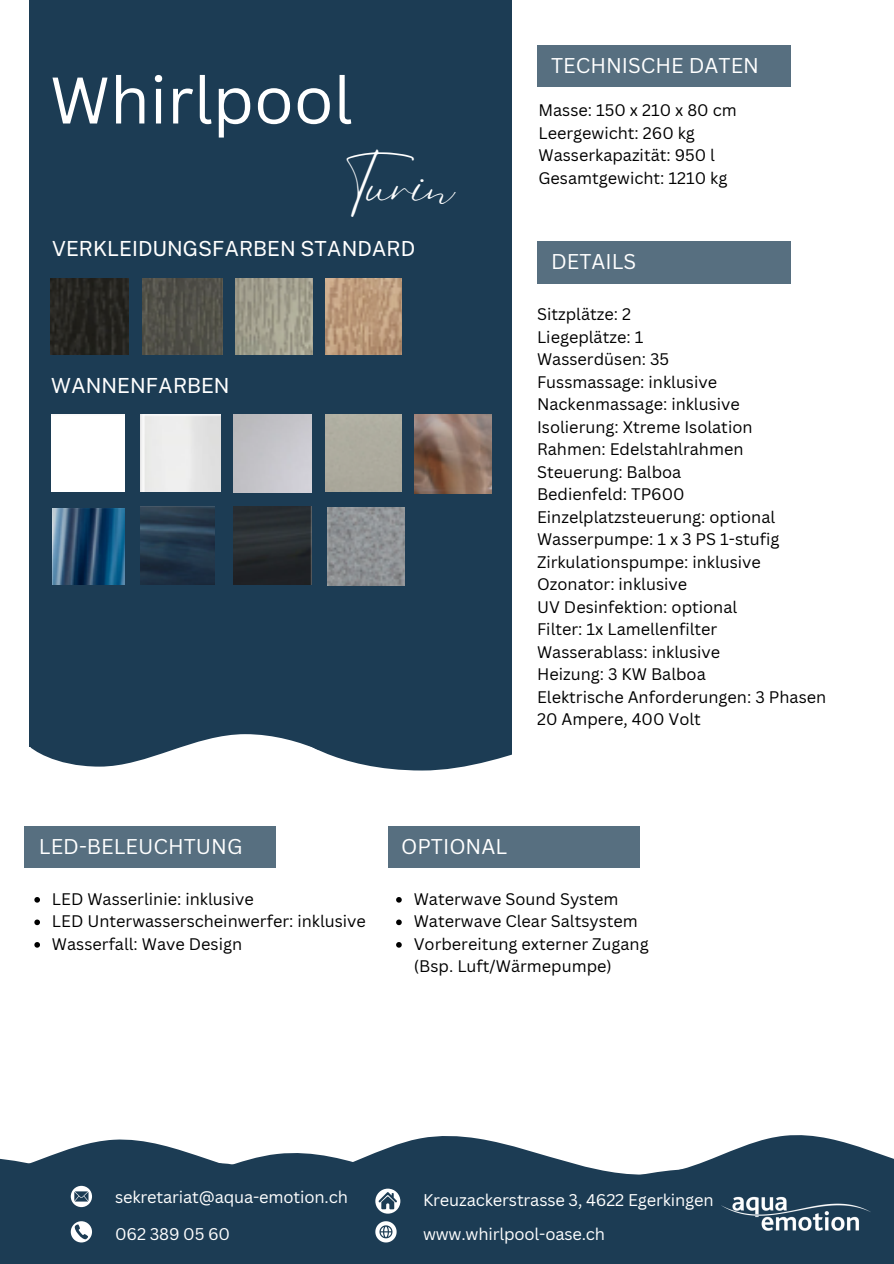
<style>
.page{position:relative;width:894px;height:1264px;background:#fff}
.page>*{position:absolute;margin:0;border:0;box-sizing:border-box;transform-origin:0 0}
.t1{font:64.35px "Canva Sans";color:#fff}
.t2{font:47.55px "Eyesome Script";color:#fff}
.t3{font:20.85px "Canva Sans";color:#fff}
.t4{font:20.85px "Public Sans";color:#fff}
.t5{font:16.5px "Canva Sans";letter-spacing:-.01em;color:#fff}
.t6{font:16.35px "Canva Sans";color:#000}
</style>
<div class="page">
<svg style="left:31px;top:663px;width:260px;height:103px"></svg>
<svg style="left:291px;top:663px;width:220px;height:107px;background:#2d4a61"></svg>
<div style="left:29px;top:0;width:125px;height:746px;background:#1c3c54"></div>
<div style="left:128px;top:0;width:383px;height:663px;background:#1c3c54"></div>
<img style="left:50px;top:278px;width:79px;height:77px">
<img style="left:142px;top:278px;width:80px;height:77px">
<img style="left:235px;top:278px;width:77px;height:77px">
<img style="left:325px;top:278px;width:76px;height:77px">
<div style="left:51px;top:414px;width:73px;height:78px;background:#fff"></div>
<img style="left:140px;top:414px;width:80px;height:78px">
<img style="left:233px;top:415px;width:78px;height:77px">
<div style="left:325px;top:414px;width:76px;height:78px;background:#adab9f"></div>
<img style="left:414px;top:415px;width:77px;height:78px">
<img style="left:52px;top:508px;width:72px;height:76px">
<img style="left:140px;top:506px;width:75px;height:78px">
<img style="left:233px;top:506px;width:78px;height:78px">
<img style="left:327px;top:507px;width:78px;height:78px">
<div style="left:537px;top:45px;width:253px;height:41px;background:#576f80"></div>
<svg style="left:34px;top:897px;width:6px;height:5px"></svg>
<svg style="left:34px;top:919px;width:6px;height:6px"></svg>
<svg style="left:34px;top:942px;width:6px;height:5px"></svg>
<div style="left:24px;top:825px;width:251px;height:42px;background:#576f80"></div>
<div style="left:537px;top:241px;width:253px;height:43px;background:#576f80"></div>
<svg style="left:396px;top:897px;width:5px;height:5px"></svg>
<svg style="left:396px;top:919px;width:5px;height:6px"></svg>
<svg style="left:396px;top:942px;width:5px;height:5px"></svg>
<div style="left:388px;top:825px;width:251px;height:42px;background:#576f80"></div>
<svg style="left:111px;top:1135px;width:724px;height:5px"></svg>
<svg style="left:0;top:1140px;width:893px;height:20px"></svg>
<div style="left:0;top:1160px;width:893px;height:30px;background:#1c3c54"></div>
<div style="left:0;top:1190px;width:893px;height:73px;background:#1c3c54"></div>
<svg style="left:71px;top:1221px;width:21px;height:21px"></svg>
<svg style="left:375px;top:1221px;width:21px;height:21px"></svg>
<svg style="left:71px;top:1185px;width:21px;height:22px"></svg>
<svg style="left:375px;top:1188px;width:25px;height:25px"></svg>
<img style="left:719px;top:1183px;width:153px;height:61px">
<p class="t1" style="left:50px;top:55px;width:304px">Whirlpool</p>
<p class="t2" style="left:344px;top:155px;width:111px">Turin</p>
<p class="t4" style="left:52px;top:236px;width:364px">VERKLEIDUNGSFARBEN STANDARD</p>
<p class="t4" style="left:51px;top:373px;width:180px">WANNENFARBEN</p>
<h3 class="t3" style="left:551px;top:51px;width:209px">TECHNISCHE DATEN</h3>
<h1 class="t6" style="left:538px;top:99px;width:200px">Masse: 150 x 210 x 80 cm</h1>
<h3 class="t6" style="left:538px;top:121px;width:158px">Leergewicht: 260 kg</h3>
<p class="t6" style="left:538px;top:144px;width:178px">Wasserkapazität: 950 l</p>
<p class="t6" style="left:538px;top:166px;width:190px">Gesamtgewicht: 1210 kg</p>
<p class="t3" style="left:551px;top:246px;width:87px">DETAILS</p>
<p class="t6" style="left:537px;top:303px;width:95px">Sitzplätze: 2</p>
<p class="t6" style="left:537px;top:325px;width:108px">Liegeplätze: 1</p>
<p class="t6" style="left:537px;top:348px;width:134px">Wasserdüsen: 35</p>
<p class="t6" style="left:537px;top:370px;width:181px">Fussmassage: inklusive</p>
<p class="t6" style="left:537px;top:393px;width:204px">Nackenmassage: inklusive</p>
<h3 class="t6" style="left:537px;top:415px;width:217px">Isolierung: Xtreme Isolation</h3>
<p class="t6" style="left:537px;top:438px;width:208px">Rahmen: Edelstahlrahmen</p>
<p class="t6" style="left:537px;top:460px;width:146px">Steuerung: Balboa</p>
<p class="t6" style="left:537px;top:483px;width:149px">Bedienfeld: TP600</p>
<p class="t6" style="left:537px;top:505px;width:239px">Einzelplatzsteuerung: optional</p>
<h2 class="t6" style="left:537px;top:528px;width:244px">Wasserpumpe: 1 x 3 PS 1-stufig</h2>
<h3 class="t6" style="left:537px;top:550px;width:225px">Zirkulationspumpe: inklusive</h3>
<p class="t6" style="left:537px;top:573px;width:151px">Ozonator: inklusive</p>
<p class="t6" style="left:537px;top:595px;width:202px">UV Desinfektion: optional</p>
<p class="t6" style="left:537px;top:618px;width:182px">Filter: 1x Lamellenfilter</p>
<p class="t6" style="left:537px;top:640px;width:185px">Wasserablass: inklusive</p>
<p class="t6" style="left:537px;top:663px;width:170px">Heizung: 3 KW Balboa</p>
<p class="t6" style="left:537px;top:685px;width:290px">Elektrische Anforderungen: 3 Phasen</p>
<p class="t6" style="left:537px;top:708px;width:165px">20 Ampere, 400 Volt</p>
<p class="t3" style="left:39px;top:831px;width:205px">LED-BELEUCHTUNG</p>
<p class="t3" style="left:401px;top:831px;width:108px">OPTIONAL</p>
<p class="t6" style="left:52px;top:887px;width:203px">LED Wasserlinie: inklusive</p>
<p class="t6" style="left:52px;top:909px;width:315px">LED Unterwasserscheinwerfer: inklusive</p>
<p class="t6" style="left:52px;top:932px;width:192px">Wasserfall: Wave Design</p>
<p class="t6" style="left:413px;top:887px;width:206px">Waterwave Sound System</p>
<p class="t6" style="left:413px;top:909px;width:225px">Waterwave Clear Saltsystem</p>
<p class="t6" style="left:413px;top:932px;width:236px">Vorbereitung externer Zugang</p>
<p class="t6" style="left:414px;top:954px;width:199px">(Bsp. Luft/Wärmepumpe)</p>
<p class="t5" style="left:115px;top:1185px;width:234px">sekretariat@aqua-emotion.ch</p>
<p class="t5" style="left:423px;top:1187px;width:292px">Kreuzackerstrasse 3, 4622 Egerkingen</p>
<p class="t5" style="left:115px;top:1222px;width:116px">062 389 05 60</p>
<p class="t5" style="left:423px;top:1222px;width:183px">www.whirlpool-oase.ch</p>
</div>
